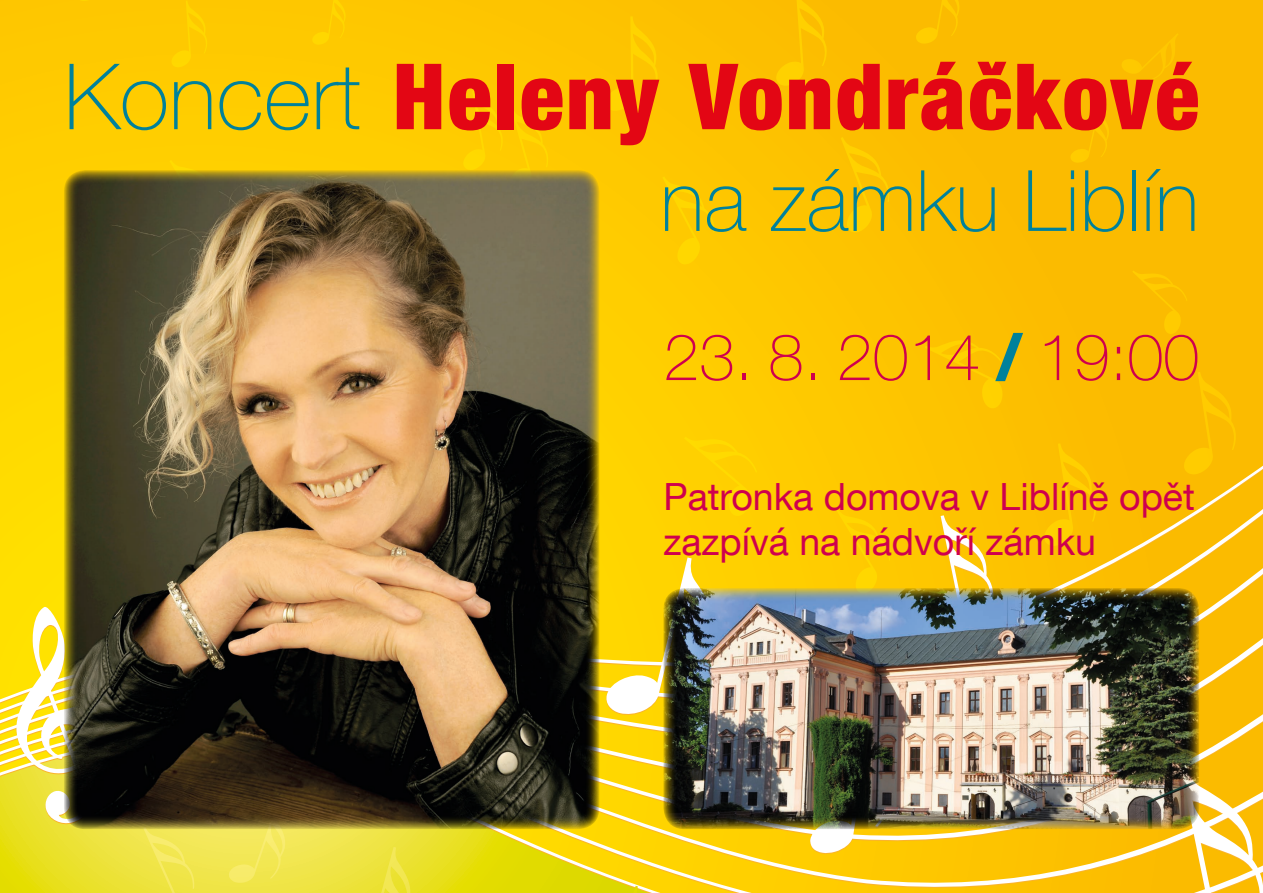
<style>
.page{position:relative;width:1263px;height:893px;background:#fdc400}
.page>*{position:absolute;margin:0;border:0;box-sizing:border-box;transform-origin:0 0}
.t1{font:900 condensed 91.5px "Helvetica Neue LT Com";letter-spacing:.025em;color:#e30614}
.t2{font:100 84.75px "Helvetica Neue LT Com";color:#00819b}
.t3{font:100 64.5px "Helvetica Neue LT Com";color:#cf004e}
.t4{font:37.5px/45px "Helvetica Neue LT Com";color:#cf004e}
.s1{font-weight:100;font-stretch:normal;color:#00819b}
.s2{font-weight:900;color:#00819b}
</style>
<div class="page">
<svg style="left:0;top:459px;width:1263px;height:42px"></svg>
<svg style="left:0;top:501px;width:1263px;height:59px"></svg>
<svg style="left:0;top:560px;width:1263px;height:71px"></svg>
<svg style="left:0;top:737px;width:1080px;height:156px"></svg>
<svg style="left:810px;top:829px;width:86px;height:25px"></svg>
<svg style="left:606px;top:557px;width:111px;height:159px"></svg>
<svg style="left:1080px;top:608px;width:183px;height:285px"></svg>
<svg style="left:928px;top:515px;width:66px;height:73px"></svg>
<svg style="left:12px;top:604px;width:52px;height:222px;background:#faea69"></svg>
<svg style="left:169px;top:160px;width:52px;height:10px"></svg>
<svg style="left:171px;top:1px;width:36px;height:66px"></svg>
<svg style="left:312px;top:0;width:34px;height:45px"></svg>
<svg style="left:684px;top:437px;width:73px;height:79px"></svg>
<svg style="left:663px;top:177px;width:51px;height:88px"></svg>
<svg style="left:777px;top:0;width:49px;height:85px"></svg>
<svg style="left:841px;top:138px;width:48px;height:94px"></svg>
<svg style="left:925px;top:341px;width:77px;height:67px"></svg>
<svg style="left:836px;top:509px;width:54px;height:79px"></svg>
<svg style="left:1044px;top:444px;width:53px;height:102px"></svg>
<svg style="left:1183px;top:459px;width:53px;height:16px"></svg>
<svg style="left:605px;top:17px;width:53px;height:94px"></svg>
<svg style="left:463px;top:91px;width:85px;height:79px"></svg>
<svg style="left:143px;top:829px;width:52px;height:64px;background:#f1e650"></svg>
<svg style="left:203px;top:829px;width:83px;height:54px;background:#f3e758"></svg>
<svg style="left:381px;top:847px;width:29px;height:46px"></svg>
<svg style="left:633px;top:886px;width:5px;height:7px"></svg>
<img style="left:64px;top:170px;width:536px;height:659px">
<img style="left:663px;top:588px;width:536px;height:241px">
<h1 class="t1" style="left:64px;top:42px;width:1137px"><span class="s1">Koncert</span> Heleny Vondráčkové</h1>
<h2 class="t2" style="left:660px;top:150px;width:540px">na zámku Liblín</h2>
<h3 class="t3" style="left:663px;top:319px;width:537px">23. 8. 2014 <span class="s2">/</span> 19:00</h3>
<p class="t4" style="left:663px;top:473px;width:533px">Patronka domova v Liblíně opět zazpívá na nádvoří zámku</p>
</div>
